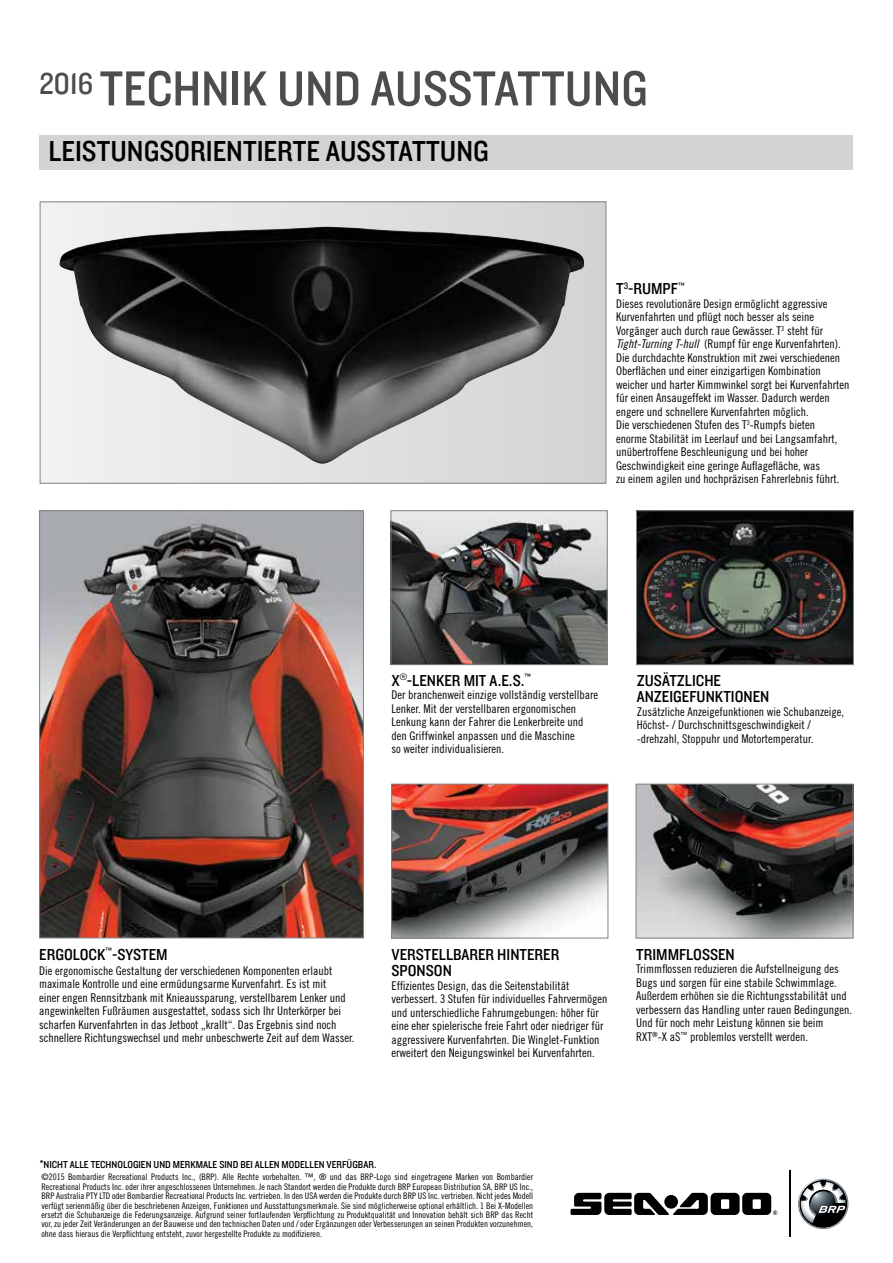
<style>
.page{position:relative;width:893px;height:1263px;background:#fff}
.page>*{position:absolute;margin:0;border:0;box-sizing:border-box;transform-origin:0 0}
.t1{font:51px "Knockout HTF30 Junior Welterwt";color:#4d4d4f}
.t2{font:30px "Knockout HTF30 Junior Welterwt";color:#000}
.t3{font:16.5px/16.5px "Knockout HTF30 Junior Welterwt";color:#000}
.t4{font:12px/13.5px "Trade Gothic LT Std Cn 18";color:#000}
.t5{font:10.5px "Knockout HTF30 Junior Welterwt";color:#000}
.t6{font:9px/9.4px "Trade Gothic LT Std Cn 18";color:#000;text-align:justify}
.s1{font-family:"Trade Gothic LT Std Cn 18 Obl"}
</style>
<div class="page">
<img style="left:41px;top:512px;width:321px;height:424px">
<div style="left:39px;top:510px;width:325px;height:428px;border:1px solid #808285"></div>
<img style="left:393px;top:786px;width:213px;height:150px">
<div style="left:391px;top:784px;width:217px;height:154px;border:1px solid #808285"></div>
<img style="left:393px;top:512px;width:212px;height:151px">
<div style="left:391px;top:510px;width:216px;height:155px;border:1px solid #808285"></div>
<img style="left:638px;top:786px;width:213px;height:150px">
<div style="left:636px;top:784px;width:217px;height:154px;border:1px solid #808285"></div>
<img style="left:638px;top:512px;width:214px;height:151px">
<div style="left:636px;top:510px;width:218px;height:155px;border:1px solid #808285"></div>
<div style="left:40px;top:202px;width:566px;height:281px;background:linear-gradient(to right,#f2f2f2,#d1d3d5)"></div>
<img style="left:59px;top:227px;width:525px;height:237px">
<div style="left:40px;top:202px;width:566px;height:281px;border:1px solid #808285"></div>
<svg style="left:570px;top:1193px;width:207px;height:22px"></svg>
<hr style="left:789px;top:1171px;width:1px;height:66px;background:#000">
<svg style="left:798px;top:1178px;width:51px;height:51px"></svg>
<div style="left:39px;top:135px;width:814px;height:35px;background:#d1d3d4"></div>
<h1 class="t1" style="left:40px;top:62px;width:610px"><sup>2016</sup> TECHNIK UND AUSSTATTUNG</h1>
<h2 class="t2" style="left:48px;top:135px;width:442px">LEISTUNGSORIENTIERTE AUSSTATTUNG</h2>
<h3 class="t3" style="left:616px;top:281px;width:70px">T<sup>3</sup>-RUMPF<sup>™</sup></h3>
<p class="t4" style="left:616px;top:296px;width:235px">Dieses revolutionäre Design ermöglicht aggressive Kurvenfahrten und pflügt noch besser als seine Vorgänger auch durch raue Gewässer. T<sup>3</sup> steht für <span class="s1">Tight-Turning T-hull</span> (Rumpf für enge Kurvenfahrten).<br>Die durchdachte Konstruktion mit zwei verschiedenen Oberflächen und einer einzigartigen Kombination weicher und harter Kimmwinkel sorgt bei Kurvenfahrten für einen Ansaugeffekt im Wasser. Dadurch werden engere und schnellere Kurvenfahrten möglich.<br>Die verschiedenen Stufen des T<sup>3</sup>-Rumpfs bieten<br>enorme Stabilität im Leerlauf und bei Langsamfahrt, unübertroffene Beschleunigung und bei hoher Geschwindigkeit eine geringe Auflagefläche, was<br>zu einem agilen und hochpräzisen Fahrerlebnis führt.</p>
<h3 class="t3" style="left:391px;top:673px;width:141px">X<sup>®</sup>-LENKER MIT A.E.S.<sup>™</sup></h3>
<p class="t4" style="left:391px;top:688px;width:208px">Der branchenweit einzige vollständig verstellbare Lenker. Mit der verstellbaren ergonomischen Lenkung kann der Fahrer die Lenkerbreite und den Griffwinkel anpassen und die Maschine<br>so weiter individualisieren.</p>
<h3 class="t3" style="left:637px;top:673px;width:134px">ZUSÄTZLICHE<br>ANZEIGEFUNKTIONEN</h3>
<p class="t4" style="left:637px;top:705px;width:209px">Zusätzliche Anzeigefunktionen wie Schubanzeige,<br>Höchst- / Durchschnittsgeschwindigkeit / -drehzahl, Stoppuhr und Motortemperatur.</p>
<h3 class="t3" style="left:39px;top:946px;width:130px">ERGOLOCK<sup>™</sup>-SYSTEM</h3>
<p class="t4" style="left:39px;top:963px;width:317px">Die ergonomische Gestaltung der verschiedenen Komponenten erlaubt maximale Kontrolle und eine ermüdungsarme Kurvenfahrt. Es ist mit<br>einer engen Rennsitzbank mit Knieaussparung, verstellbarem Lenker und angewinkelten Fußräumen ausgestattet, sodass sich Ihr Unterkörper bei scharfen Kurvenfahrten in das Jetboot „krallt“. Das Ergebnis sind noch schnellere Richtungswechsel und mehr unbeschwerte Zeit auf dem Wasser.</p>
<h3 class="t3" style="left:391px;top:946px;width:169px">VERSTELLBARER HINTERER<br>SPONSON</h3>
<p class="t4" style="left:391px;top:978px;width:217px">Effizientes Design, das die Seitenstabilität verbessert. 3 Stufen für individuelles Fahrvermögen und unterschiedliche Fahrumgebungen: höher für eine eher spielerische freie Fahrt oder niedriger für aggressivere Kurvenfahrten. Die Winglet-Funktion erweitert den Neigungswinkel bei Kurvenfahrten.</p>
<h3 class="t3" style="left:636px;top:946px;width:100px">TRIMMFLOSSEN</h3>
<p class="t4" style="left:636px;top:962px;width:217px">Trimmflossen reduzieren die Aufstellneigung des Bugs und sorgen für eine stabile Schwimmlage.<br>Außerdem erhöhen sie die Richtungsstabilität und verbessern das Handling unter rauen Bedingungen.<br>Und für noch mehr Leistung können sie beim RXT<sup>®</sup>-X aS<sup>™</sup> problemlos verstellt werden.</p>
<p class="t5" style="left:40px;top:1159px;width:338px">*NICHT ALLE TECHNOLOGIEN UND MERKMALE SIND BEI ALLEN MODELLEN VERFÜGBAR.</p>
<p class="t6" style="left:41px;top:1172px;width:493px">©2015 Bombardier Recreational Products Inc., (BRP). Alle Rechte vorbehalten. ™, ® und das BRP-Logo sind eingetragene Marken von Bombardier Recreational Products Inc. oder ihrer angeschlossenen Unternehmen. Je nach Standort werden die Produkte durch BRP European Distribution SA, BRP US Inc., BRP Australia PTY LTD oder Bombardier Recreational Products Inc. vertrieben. In den USA werden die Produkte durch BRP US Inc. vertrieben. Nicht jedes Modell verfügt serienmäßig über die beschriebenen Anzeigen, Funktionen und Ausstattungsmerkmale. Sie sind möglicherweise optional erhältlich. 1 Bei X-Modellen ersetzt die Schubanzeige die Federungsanzeige. Aufgrund seiner fortlaufenden Verpflichtung zu Produktqualität und Innovation behält sich BRP das Recht vor, zu jeder Zeit Veränderungen an der Bauweise und den technischen Daten und / oder Ergänzungen oder Verbesserungen an seinen Produkten vorzunehmen, ohne dass hieraus die Verpflichtung entsteht, zuvor hergestellte Produkte zu modifizieren.</p>
</div>
